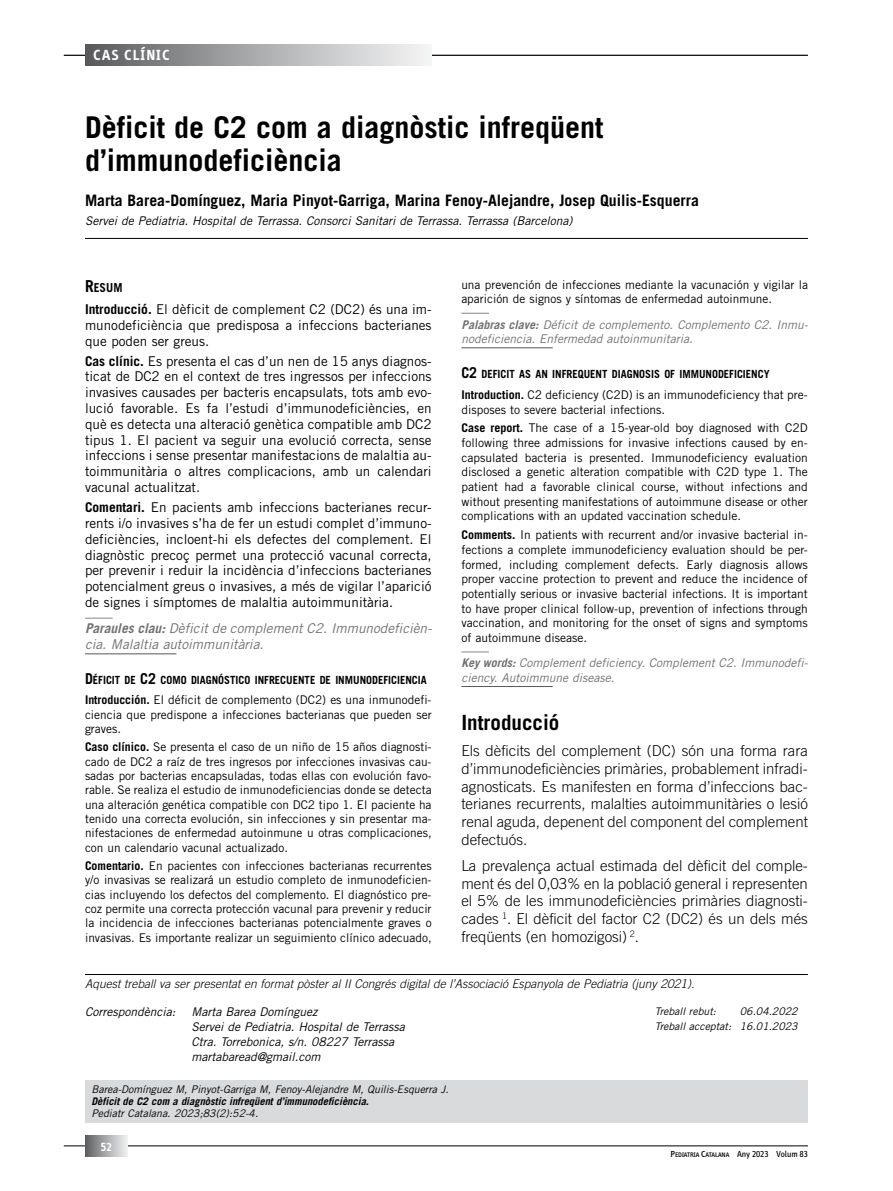
<style>
.page{position:relative;width:893px;height:1191px;background:#fff}
.page>*{position:absolute;margin:0;border:0;box-sizing:border-box;transform-origin:0 0}
.t1{font:700 30px/33px "Trade Gothic";color:#000}
.t2{font:700 21px "Trade Gothic";color:#000}
.t3{font:700 15.75px "Trade Gothic";color:#000}
.t4{font:300 15px/17.7px "Trade Gothic";color:#000;text-align:justify}
.t5{font:700 15px "Info";letter-spacing:.1em;color:#fff}
.t6{font:13.5px/15.8px "Trade Gothic";color:#000;text-align:justify}
.t7{font:italic 13.5px/15.8px "Trade Gothic";color:#707172}
.t8{font:700 12.3px "Trade Gothic";color:#000;scale:.95 1}
.t9{font:12px/14.7px "Trade Gothic";color:#000;text-align:justify}
.t10{font:italic 12px/15px "Trade Gothic";color:#000}
.t11{font:italic 12px/14.7px "Trade Gothic";color:#707172}
.t12{font:italic 300 12px "Trade Gothic";color:#000}
.t13{font:700 12px "Info";color:#fff}
.t14{font:700 11.25px "Trade Gothic";color:#000;scale:.95 1}
.t15{font:italic 10.5px/15px "Trade Gothic";color:#000;text-align:right}
.t16{font:italic 700 10.5px "Trade Gothic";color:#000}
.t17{font:500 6.75px "Info";color:#000}
.s1{font-size:16.5px}
.s2{font-weight:700}
.s3{font-size:15px}
.s4{font-size:9px}
.s5{font-weight:400;font-size:9px}
</style>
<div class="page">
<hr style="left:64px;top:55px;width:744px;height:1px;background:#000">
<hr style="left:64px;top:1145px;width:744px;height:1px;background:#000">
<svg style="left:85px;top:1135px;width:43px;height:22px"></svg>
<hr style="left:85px;top:238px;width:723px;height:1px;background:#000">
<svg style="left:461px;top:313px;width:28px;height:1px"></svg>
<hr style="left:461px;top:347px;width:92px;height:1px;background:#58585a">
<svg style="left:461px;top:651px;width:28px;height:1px"></svg>
<hr style="left:461px;top:686px;width:92px;height:1px;background:#58585a">
<svg style="left:85px;top:618px;width:28px;height:1px"></svg>
<hr style="left:85px;top:653px;width:91px;height:1px;background:#58585a">
<svg style="left:85px;top:45px;width:347px;height:21px;background:#a9aaac"></svg>
<div style="left:85px;top:1080px;width:723px;height:43px;background:#d9dadb"></div>
<hr style="left:85px;top:974px;width:723px;height:1px;background:#000">
<p class="t5" style="left:94px;top:47px;width:77px">CAS CLÍNIC</p>
<h1 class="t1" style="left:85px;top:110px;width:520px">Dèficit de C2 com a diagnòstic infreqüent d’immunodeficiència</h1>
<h3 class="t3" style="left:85px;top:191px;width:615px">Marta Barea-Domínguez, Maria Pinyot-Garriga, Marina Fenoy-Alejandre, Josep Quilis-Esquerra</h3>
<p class="t10" style="left:85px;top:213px;width:489px">Servei de Pediatria. Hospital de Terrassa. Consorci Sanitari de Terrassa. Terrassa (Barcelona)</p>
<p class="t8" style="left:85px;top:280px;width:41px"><span class="s1">R</span>ESUM</p>
<p class="t6" style="left:85px;top:301px;width:348px"><span class="s2">Introducció.</span> El dèficit de complement C2 (DC2) és una im&shy;munodeficiència que predisposa a infeccions bacterianes que poden ser greus.</p>
<p class="t6" style="left:85px;top:353px;width:348px"><span class="s2">Cas clínic.</span> Es presenta el cas d’un nen de 15 anys diagnos&shy;ticat de DC2 en el context de tres ingressos per infeccions invasives causades per bacteris encapsulats, tots amb evo&shy;lució favorable. Es fa l’estudi d’immunodeficiències, en què es detecta una alteració genètica compatible amb DC2 tipus 1. El pacient va seguir una evolució correcta, sense infeccions i sense presentar manifestacions de malaltia au&shy;toimmunitària o altres complicacions, amb un calendari vacunal actualitzat.</p>
<p class="t6" style="left:85px;top:499px;width:348px"><span class="s2">Comentari.</span> En pacients amb infeccions bacterianes recur&shy;rents i/o invasives s’ha de fer un estudi complet d’immuno&shy;deficiències, incloent-hi els defectes del complement. El diagnòstic precoç permet una protecció vacunal correcta, per prevenir i reduir la incidència d’infeccions bacterianes potencialment greus o invasives, a més de vigilar l’aparició de signes i símptomes de malaltia autoimmunitària.</p>
<p class="t7" style="left:85px;top:620px;width:348px"><span class="s2">Paraules clau:</span> Dèficit de complement C2. Immunodeficièn&shy;cia. Malaltia autoimmunitària.</p>
<p class="t14" style="left:85px;top:672px;width:361px"><span class="s3">D</span>ÉFICIT DE <span class="s3">C2</span> COMO DIAGNÓSTICO INFRECUENTE DE INMUNODEFICIENCIA</p>
<p class="t9" style="left:85px;top:692px;width:348px;line-height:14.2px"><span class="s2">Introducción.</span> El déficit de complemento (DC2) es una inmunodefi&shy;ciencia que predispone a infecciones bacterianas que pueden ser graves.</p>
<p class="t9" style="left:85px;top:740px;width:348px;line-height:14.2px"><span class="s2">Caso clínico.</span> Se presenta el caso de un niño de 15 años diagnosti&shy;cado de DC2 a raíz de tres ingresos por infecciones invasivas cau&shy;sadas por bacterias encapsuladas, todas ellas con evolución favo&shy;rable. Se realiza el estudio de inmunodeficiencias donde se detecta una alteración genética compatible con DC2 tipo 1. El paciente ha tenido una correcta evolución, sin infecciones y sin presentar ma&shy;nifestaciones de enfermedad autoinmune u otras complicaciones, con un calendario vacunal actualizado.</p>
<p class="t9" style="left:85px;top:858px;width:348px;line-height:14.2px"><span class="s2">Comentario.</span> En pacientes con infecciones bacterianas recurrentes y/o invasivas se realizará un estudio completo de inmunodeficien&shy;cias incluyendo los defectos del complemento. El diagnóstico pre&shy;coz permite una correcta protección vacunal para prevenir y reducir la incidencia de infecciones bacterianas potencialmente graves o invasivas. Es importante realizar un seguimiento clínico adecuado,</p>
<p class="t9" style="left:461px;top:277px;width:348px">una prevención de infecciones mediante la vacunación y vigilar la aparición de signos y síntomas de enfermedad autoinmune.</p>
<p class="t11" style="left:461px;top:317px;width:348px"><span class="s2">Palabras clave:</span> Déficit de complemento. Complemento C2. Inmu&shy;nodeficiencia. Enfermedad autoinmunitaria.</p>
<p class="t14" style="left:461px;top:367px;width:326px"><span class="s3">C2</span> DEFICIT AS AN INFREQUENT DIAGNOSIS OF IMMUNODEFICIENCY</p>
<p class="t9" style="left:461px;top:387px;width:348px"><span class="s2">Introduction.</span> C2 deficiency (C2D) is an immunodeficiency that pre&shy;disposes to severe bacterial infections.</p>
<p class="t9" style="left:461px;top:421px;width:348px"><span class="s2">Case report.</span> The case of a 15-year-old boy diagnosed with C2D following three admissions for invasive infections caused by en&shy;capsulated bacteria is presented. Immunodeficiency evaluation disclosed a genetic alteration compatible with C2D type 1. The patient had a favorable clinical course, without infections and without presenting manifestations of autoimmune disease or other complications with an updated vaccination schedule.</p>
<p class="t9" style="left:461px;top:527px;width:348px"><span class="s2">Comments.</span> In patients with recurrent and/or invasive bacterial in&shy;fections a complete immunodeficiency evaluation should be per&shy;formed, including complement defects. Early diagnosis allows proper vaccine protection to prevent and reduce the incidence of potentially serious or invasive bacterial infections. It is important to have proper clinical follow-up, prevention of infections through vaccination, and monitoring for the onset of signs and symptoms of autoimmune disease.</p>
<p class="t11" style="left:461px;top:655px;width:348px"><span class="s2">Key words:</span> Complement deficiency. Complement C2. Immunodefi&shy;ciency. Autoimmune disease.</p>
<h2 class="t2" style="left:461px;top:710px;width:100px">Introducció</h2>
<p class="t4" style="left:461px;top:742px;width:348px">Els dèficits del complement (DC) són una forma rara d’immunodeficiències primàries, probablement infradi&shy;agnosticats. Es manifesten en forma d’infeccions bac&shy;terianes recurrents, malalties autoimmunitàries o lesió renal aguda, depenent del component del complement defectuós.</p>
<p class="t4" style="left:461px;top:856px;width:348px">La prevalença actual estimada del dèficit del comple&shy;ment és del 0,03% en la població general i representen el 5% de les immunodeficiències primàries diagnosti&shy;cades <sup>1</sup>. El dèficit del factor C2 (DC2) és un dels més freqüents (en homozigosi) <sup>2</sup>.</p>
<p class="t12" style="left:85px;top:976px;width:611px">Aquest treball va ser presentat en format pòster al II Congrés digital de l’Associació Espanyola de Pediatria (juny 2021).</p>
<p class="t10" style="left:85px;top:1003px;width:92px">Correspondència:</p>
<p class="t10" style="left:191px;top:1003px;width:215px">Marta Barea Domínguez<br>Servei de Pediatria. Hospital de Terrassa<br>Ctra. Torrebonica, s/n. 08227 Terrassa martabaread@gmail.com</p>
<p class="t15" style="left:655px;top:1003px;width:63px">Treball rebut:</p>
<p class="t15" style="left:655px;top:1003px;width:144px">06.04.2022<br>Treball acceptat: 16.01.2023</p>
<p class="t15" style="left:91px;top:1082px;width:359px">Barea-Domínguez M, Pinyot-Garriga M, Fenoy-Alejandre M, Quilis-Esquerra J.</p>
<p class="t16" style="left:91px;top:1095px;width:279px">Dèficit de C2 com a diagnòstic infreqüent d’immunodeficiència.</p>
<p class="t15" style="left:91px;top:1106px;width:168px">Pediatr Catalana. 2023;83(2):52-4.</p>
<p class="t13" style="left:101px;top:1140px;width:13px">52</p>
<p class="t17" style="left:670px;top:1151px;width:139px"><span class="s4">P</span>EDIATRIA <span class="s4">C</span>ATALANA <span class="s5">Any 2023 Volum 83</span></p>
</div>
